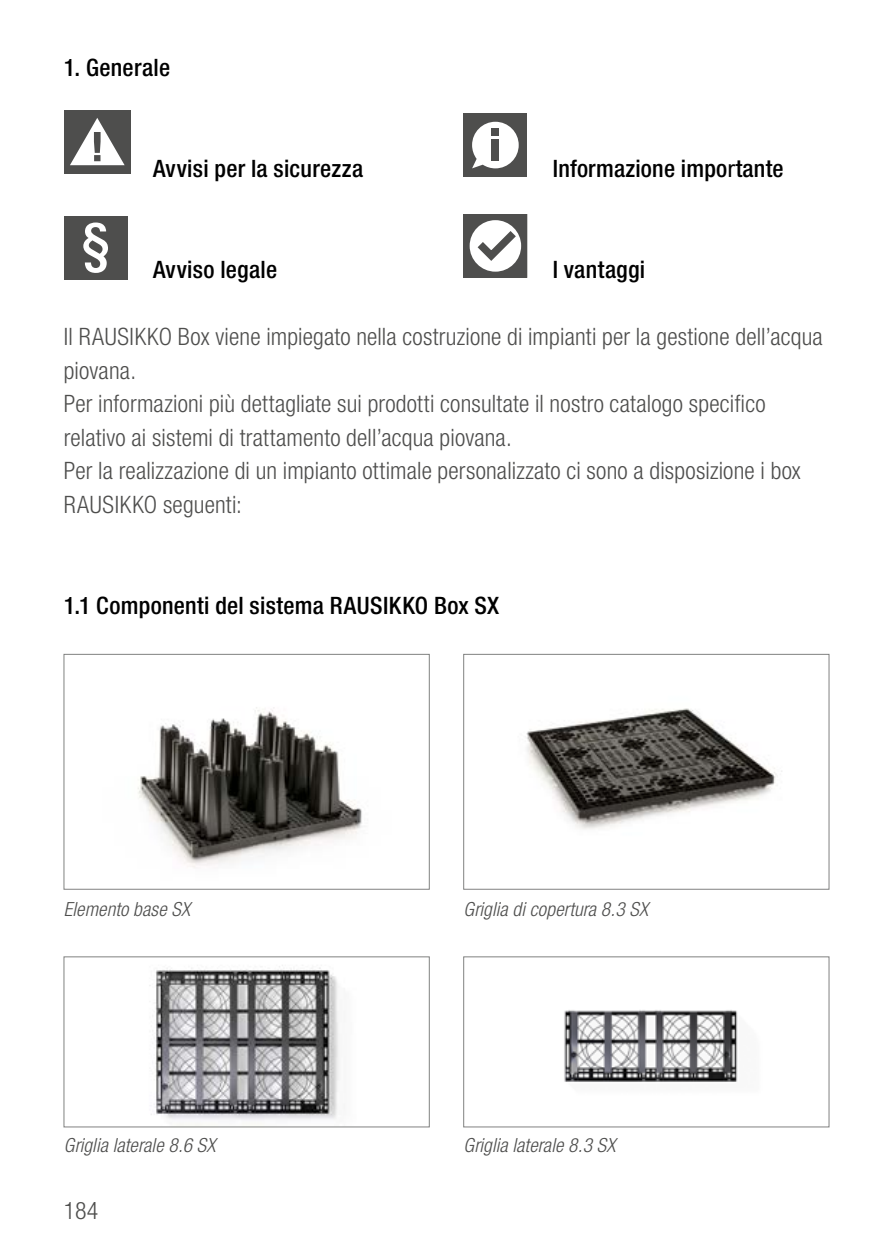
<style>
.page{position:relative;width:893px;height:1259px;background:#fff}
.page>*{position:absolute;margin:0;border:0;box-sizing:border-box;transform-origin:0 0}
._05a1_Fließtext{font:300 condensed 24px/33.6px "Helvetica Neue LTW1 G";letter-spacing:.01em;color:#4e4e4d}
._03_Fließtext_HEAD{font:500 condensed 24px "Helvetica Neue LTW1 G";letter-spacing:.01em;color:#000}
._11b2_TAB_TEXT_GRAU{font:300 condensed 24px "Helvetica Neue LTW1 G";color:#4e4e4d}
._06_Bildunterschrift{font:italic 300 condensed 19.5px "Helvetica Neue LTW1 G";letter-spacing:.01em;color:#4e4e4d}
.s1{font-family:"Arial";font-weight:400;font-stretch:normal}
</style>
<div class="page">
<img style="left:138px;top:707px;width:224px;height:161px">
<div style="left:64px;top:654px;width:365px;height:235px;border:1px solid #818281"></div>
<img style="left:526px;top:708px;width:256px;height:121px">
<div style="left:463px;top:654px;width:366px;height:235px;border:1px solid #818281"></div>
<img style="left:564px;top:1010px;width:174px;height:72px">
<div style="left:463px;top:956px;width:366px;height:171px;border:1px solid #818281"></div>
<img style="left:149px;top:965px;width:190px;height:160px">
<div style="left:64px;top:956px;width:365px;height:171px;border:1px solid #818281"></div>
<div style="left:64px;top:110px;width:67px;height:63px;background:#4e4e4d"></div>
<svg style="left:70px;top:118px;width:55px;height:47px"></svg>
<div style="left:64px;top:216px;width:64px;height:64px;background:#4e4e4d"></div>
<svg style="left:83px;top:222px;width:25px;height:51px"></svg>
<div style="left:463px;top:113px;width:64px;height:64px;background:#4e4e4d"></div>
<svg style="left:472px;top:122px;width:47px;height:46px"></svg>
<div style="left:492px;top:140px;width:7px;height:21px;background:#4e4e4d"></div>
<div style="left:492px;top:129px;width:7px;height:7px;background:#4e4e4d"></div>
<svg style="left:463px;top:214px;width:64px;height:64px"></svg>
<p class="_03_Fließtext_HEAD" style="left:64px;top:53px;width:108px">1. Generale</p>
<p class="_03_Fließtext_HEAD" style="left:153px;top:154px;width:212px">Avvisi per la sicurezza</p>
<p class="_03_Fließtext_HEAD" style="left:153px;top:255px;width:126px">Avviso legale</p>
<p class="_03_Fließtext_HEAD" style="left:553px;top:154px;width:232px">Informazione impo<span class="s1">r</span>tante</p>
<p class="_03_Fließtext_HEAD" style="left:553px;top:255px;width:94px">I vantaggi</p>
<p class="_05a1_Fließtext" style="left:64px;top:320px;width:761px">Il RAUSIKKO Box viene impiegato nella costruzione di impianti per la gestione dell’acqua piovana.</p>
<p class="_05a1_Fließtext" style="left:64px;top:387px;width:703px">Per informazioni più dettagliate sui prodotti consultate il nostro catalogo specifico relativo ai sistemi di trattamento dell’acqua piovana.</p>
<p class="_05a1_Fließtext" style="left:64px;top:454px;width:738px">Per la realizzazione di un impianto ottimale personalizzato ci sono a disposizione i box<br>RAUSIKKO seguenti:</p>
<p class="_03_Fließtext_HEAD" style="left:64px;top:591px;width:437px">1.1 Componenti del sistema RAUSIKKO Box SX</p>
<p class="_06_Bildunterschrift" style="left:64px;top:898px;width:128px">Elemento base SX</p>
<p class="_06_Bildunterschrift" style="left:463px;top:898px;width:186px">Griglia di copertura 8.3 SX</p>
<p class="_06_Bildunterschrift" style="left:64px;top:1133px;width:153px">Griglia laterale 8.6 SX</p>
<p class="_06_Bildunterschrift" style="left:463px;top:1133px;width:153px">Griglia laterale 8.3 SX</p>
<p class="_11b2_TAB_TEXT_GRAU" style="left:64px;top:1196px;width:36px">184</p>
</div>
